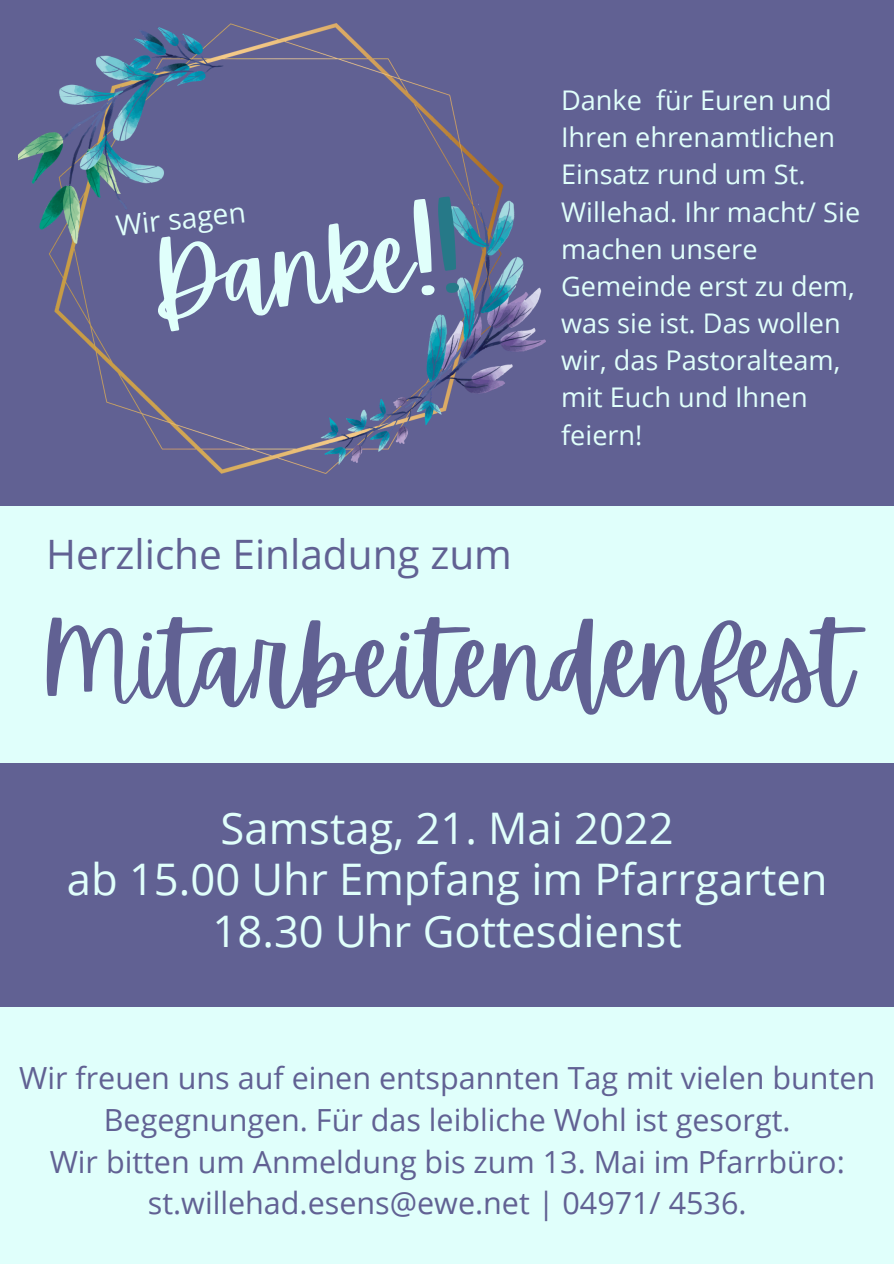
<style>
.page{position:relative;width:894px;height:1264px;background:#fff}
.page>*{position:absolute;margin:0;border:0;box-sizing:border-box;transform-origin:0 0}
.t1{font:104.25px "Apricots";color:#616193}
.t2{font:100.5px "Apricots";color:#e0fffb}
.t3{font:43.5px "Open Sans";color:#e0fffb}
.t4{font:40.5px "Open Sans";color:#616193}
.t5{font:30.45px/41.7px "Open Sans";color:#616193;text-align:center}
.t6{font:28.35px "Open Sans";color:#e0fffb}
.t7{font:27.15px/37.2px "Open Sans";color:#e0fffb}
.s1{color:#267988}
</style>
<div class="page">
<div style="left:0;top:0;width:893px;height:1263px;background:#e0fffb"></div>
<div style="left:0;top:0;width:893px;height:506px;background:#616193"></div>
<img style="left:18px;top:24px;width:527px;height:450px">
<div style="left:0;top:763px;width:893px;height:243px;background:#616193"></div>
<p class="t2" style="left:143px;top:226px;width:315px;rotate:-6deg">Danke!<span class="s1">!</span></p>
<p class="t6" style="left:114px;top:205px;width:132px;rotate:-6deg">Wir sagen</p>
<p class="t7" style="left:561px;top:81px;width:300px">Danke für Euren und<br>Ihren ehrenamtlichen<br>Einsatz rund um St.<br>Willehad. Ihr macht/ Sie machen unsere<br>Gemeinde erst zu dem, was sie ist. Das wollen wir, das Pastoralteam, mit Euch und Ihnen feiern!</p>
<p class="t4" style="left:46px;top:525px;width:467px">Herzliche Einladung zum</p>
<p class="t1" style="left:41px;top:601px;width:812px">Mitarbeitendenfest</p>
<p class="t3" style="left:220px;top:797px;width:454px">Samstag, 21. Mai 2022</p>
<p class="t3" style="left:67px;top:849px;width:762px">ab 15.00 Uhr Empfang im Pfarrgarten</p>
<p class="t3" style="left:212px;top:900px;width:470px">18.30 Uhr Gottesdienst</p>
<p class="t5" style="left:19px;top:1056px;width:857px">Wir freuen uns auf einen entspannten Tag mit vielen bunten<br>Begegnungen. Für das leibliche Wohl ist gesorgt.</p>
<p class="t5" style="left:50px;top:1139px;width:796px">Wir bitten um Anmeldung bis zum 13. Mai im Pfarrbüro: st.willehad.esens@ewe.net | 04971/ 4536.</p>
</div>
